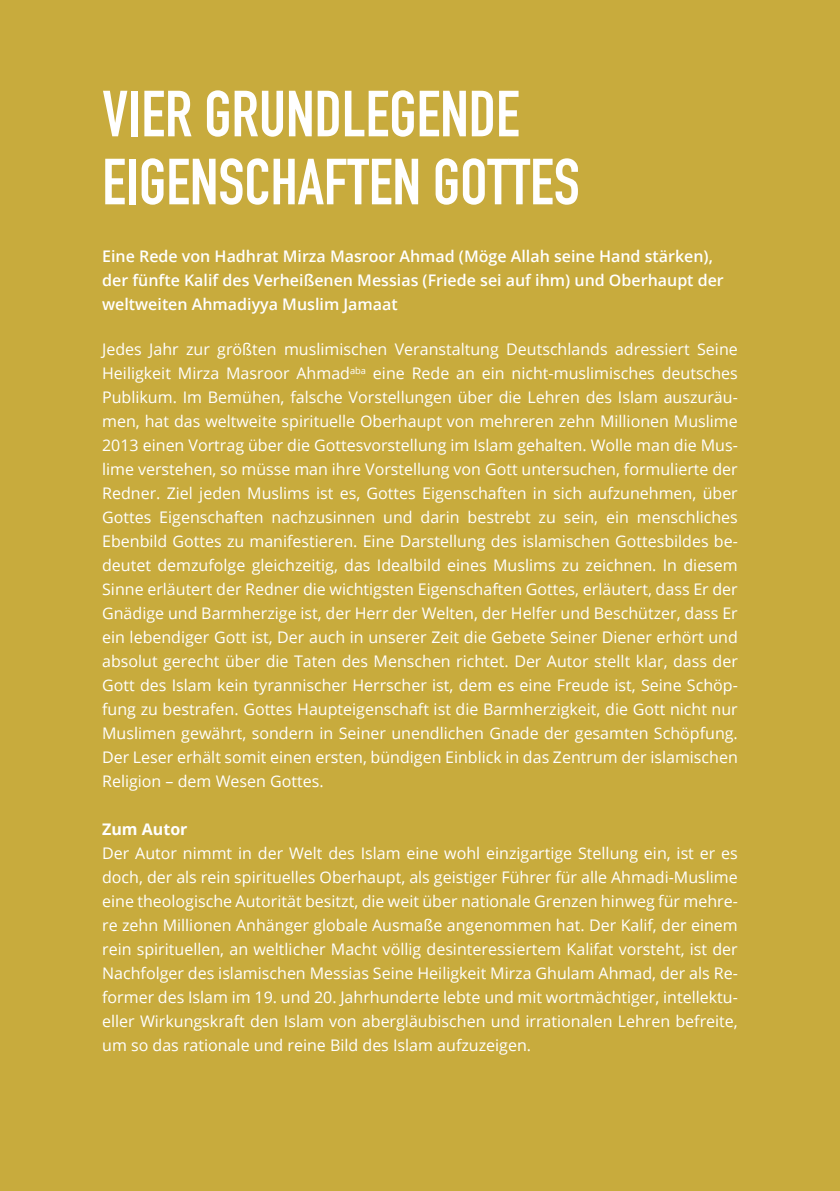
<style>
.page{position:relative;width:840px;height:1191px;background:#fff}
.page>*{position:absolute;margin:0;border:0;box-sizing:border-box;transform-origin:0 0}
.t1{font:64px/68px "DIN Engschrift";color:#fff}
.t2{font:16px/24px "Open Sans";color:#fff;text-align:justify}
.t3{font:600 16px/24px "Open Sans";color:#fff}
.t4{font:700 16px "Open Sans";color:#fff}
</style>
<div class="page">
<div style="left:0;top:0;width:839px;height:1191px;background:#c8ab3d"></div>
<h1 class="t1" style="left:102px;top:80px;width:479px">VIER GRUNDLEGENDE<br>EIGENSCHAFTEN GOTTES</h1>
<p class="t3" style="left:102px;top:244px;width:623px">Eine Rede von Hadhrat Mirza Masroor Ahmad (Möge Allah seine Hand stärken), der fünfte Kalif des Verheißenen Messias (Friede sei auf ihm) und Oberhaupt der weltweiten Ahmadiyya Muslim Jamaat</p>
<p class="t2" style="left:102px;top:337px;width:637px">Jedes Jahr zur größten muslimischen Veranstaltung Deutschlands adressiert Seine Heiligkeit Mirza Masroor Ahmad<sup>aba</sup> eine Rede an ein nicht-muslimisches deutsches Publikum. Im Bemühen, falsche Vorstellungen über die Lehren des Islam auszuräu&shy;men, hat das weltweite spirituelle Oberhaupt von mehreren zehn Millionen Muslime 2013 einen Vortrag über die Gottesvorstellung im Islam gehalten. Wolle man die Mus&shy;lime verstehen, so müsse man ihre Vorstellung von Gott untersuchen, formulierte der Redner. Ziel jeden Muslims ist es, Gottes Eigenschaften in sich aufzunehmen, über Gottes Eigenschaften nachzusinnen und darin bestrebt zu sein, ein menschliches Ebenbild Gottes zu manifestieren. Eine Darstellung des islamischen Gottesbildes be&shy;deutet demzufolge gleichzeitig, das Idealbild eines Muslims zu zeichnen. In diesem Sinne erläutert der Redner die wichtigsten Eigenschaften Gottes, erläutert, dass Er der Gnädige und Barmherzige ist, der Herr der Welten, der Helfer und Beschützer, dass Er ein lebendiger Gott ist, Der auch in unserer Zeit die Gebete Seiner Diener erhört und absolut gerecht über die Taten des Menschen richtet. Der Autor stellt klar, dass der Gott des Islam kein tyrannischer Herrscher ist, dem es eine Freude ist, Seine Schöp&shy;fung zu bestrafen. Gottes Haupteigenschaft ist die Barmherzigkeit, die Gott nicht nur Muslimen gewährt, sondern in Seiner unendlichen Gnade der gesamten Schöpfung.<br>Der Leser erhält somit einen ersten, bündigen Einblick in das Zentrum der islamischen Religion – dem Wesen Gottes.</p>
<p class="t4" style="left:102px;top:818px;width:87px">Zum Autor</p>
<p class="t2" style="left:102px;top:841px;width:637px">Der Autor nimmt in der Welt des Islam eine wohl einzigartige Stellung ein, ist er es doch, der als rein spirituelles Oberhaupt, als geistiger Führer für alle Ahmadi-Muslime eine theologische Autorität besitzt, die weit über nationale Grenzen hinweg für mehre&shy;re zehn Millionen Anhänger globale Ausmaße angenommen hat. Der Kalif, der einem rein spirituellen, an weltlicher Macht völlig desinteressiertem Kalifat vorsteht, ist der Nachfolger des islamischen Messias Seine Heiligkeit Mirza Ghulam Ahmad, der als Re&shy;former des Islam im 19. und 20. Jahrhunderte lebte und mit wortmächtiger, intellektu&shy;eller Wirkungskraft den Islam von abergläubischen und irrationalen Lehren befreite, um so das rationale und reine Bild des Islam aufzuzeigen.</p>
</div>
